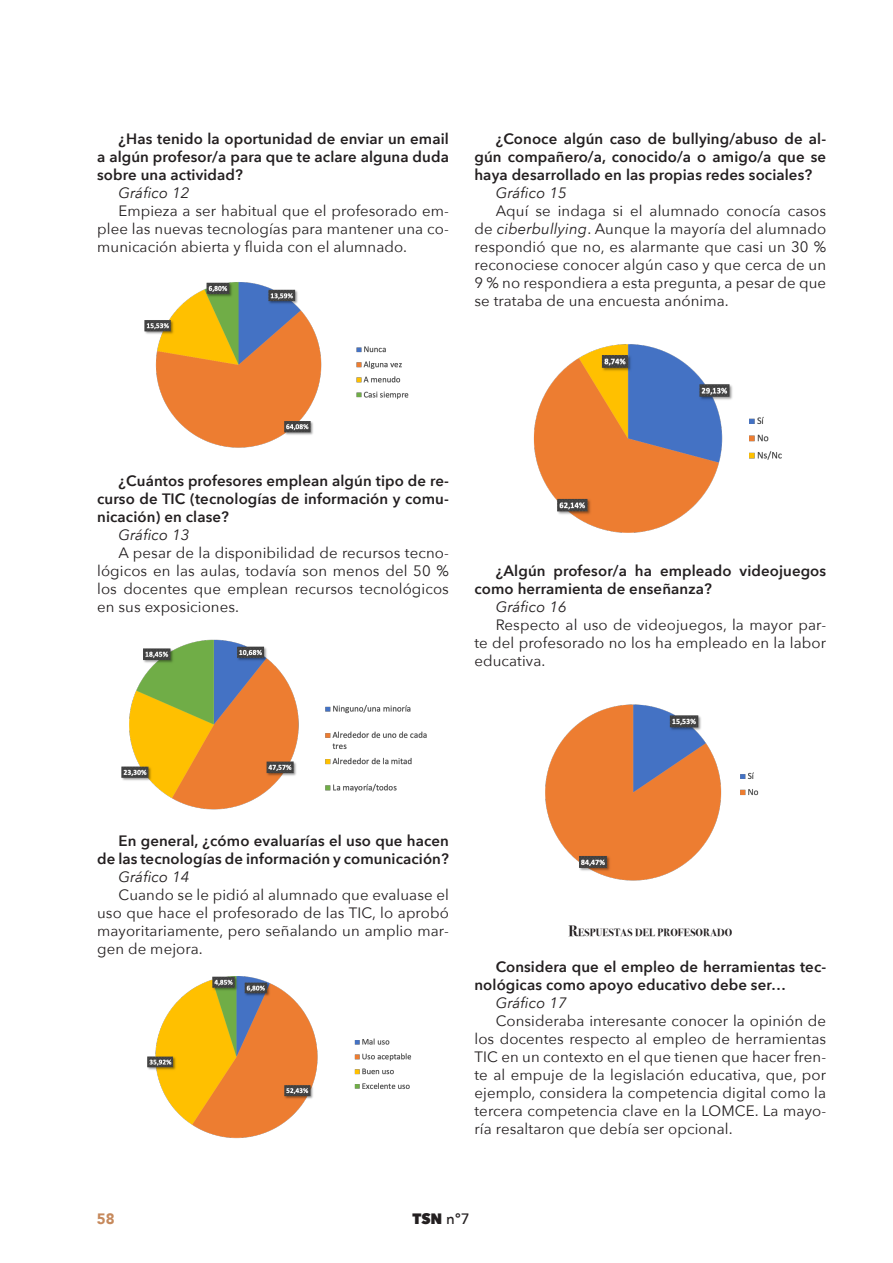
<style>
.page{position:relative;width:893px;height:1263px;background:#fff}
.page>*{position:absolute;margin:0;border:0;box-sizing:border-box;transform-origin:0 0}
.t1{font:15px/18px "Avenir Next";letter-spacing:.005em;color:#231f20;text-align:justify}
.t2{font:600 15px/18px "Avenir Next";letter-spacing:.005em;color:#231f20;text-align:justify}
.t3{font:italic 15px "Avenir Next";letter-spacing:.005em;color:#231f20}
.t4{font:800 15px "Avenir Next";color:#231f20}
.t5{font:900 15px "Avenir";color:#c6895c}
.t6{font:700 10.5px "Bodoni Svty Two ITCTT";color:#231f20}
.s1{font-style:italic}
.s2{font-size:15px}
.s3{font-weight:500}
</style>
<div class="page">
<img style="left:144px;top:282px;width:265px;height:166px">
<img style="left:121px;top:639px;width:306px;height:171px">
<img style="left:147px;top:976px;width:265px;height:163px">
<img style="left:533px;top:344px;width:249px;height:189px">
<img style="left:545px;top:704px;width:214px;height:177px">
<p class="t2" style="left:97px;top:129px;width:353px;text-indent:21px">¿Has tenido la oportunidad de enviar un email a algún profesor/a para que te aclare alguna duda sobre una actividad?</p>
<p class="t3" style="left:118px;top:180px;width:73px">Gráfico 12</p>
<p class="t1" style="left:97px;top:201px;width:353px;text-indent:21px">Empieza a ser habitual que el profesorado em&shy;plee las nuevas tecnologías para mantener una co&shy;municación abierta y fluida con el alumnado.</p>
<p class="t2" style="left:474px;top:129px;width:353px;text-indent:21px">¿Conoce algún caso de bullying/abuso de al&shy;gún compañero/a, conocido/a o amigo/a que se haya desarrollado en las propias redes sociales?</p>
<p class="t3" style="left:496px;top:180px;width:73px">Gráfico 15</p>
<p class="t1" style="left:474px;top:201px;width:353px;text-indent:21px">Aquí se indaga si el alumnado conocía casos de <span class="s1">ciberbullying</span>. Aunque la mayoría del alumnado respondió que no, es alarmante que casi un 30 % reconociese conocer algún caso y que cerca de un 9 % no respondiera a esta pregunta, a pesar de que se trataba de una encuesta anónima.</p>
<p class="t2" style="left:97px;top:471px;width:353px;text-indent:21px">¿Cuántos profesores emplean algún tipo de re&shy;curso de TIC (tecnologías de información y comu&shy;nicación) en clase?</p>
<p class="t3" style="left:118px;top:522px;width:73px">Gráfico 13</p>
<p class="t1" style="left:97px;top:543px;width:353px;text-indent:21px">A pesar de la disponibilidad de recursos tecno&shy;lógicos en las aulas, todavía son menos del 50 % los docentes que emplean recursos tecnológicos en sus exposiciones.</p>
<p class="t2" style="left:474px;top:561px;width:353px;text-indent:21px">¿Algún profesor/a ha empleado videojuegos como herramienta de enseñanza?</p>
<p class="t3" style="left:496px;top:594px;width:73px">Gráfico 16</p>
<p class="t1" style="left:474px;top:615px;width:353px;text-indent:21px">Respecto al uso de videojuegos, la mayor par&shy;te del profesorado no los ha empleado en la labor educativa.</p>
<p class="t2" style="left:97px;top:831px;width:353px;text-align:right">En general, ¿cómo evaluarías el uso que hacen de las tecnologías de información y comunicación?</p>
<p class="t3" style="left:118px;top:864px;width:73px">Gráfico 14</p>
<p class="t1" style="left:97px;top:885px;width:353px;text-indent:21px">Cuando se le pidió al alumnado que evaluase el uso que hace el profesorado de las TIC, lo aprobó mayoritariamente, pero señalando un amplio mar&shy;gen de mejora.</p>
<p class="t6" style="left:568px;top:924px;width:17px"><span class="s2">R</span>ESPUESTAS</p>
<p class="t6" style="left:635px;top:924px;width:8px">DEL</p>
<p class="t6" style="left:658px;top:924px;width:8px">PROFESORADO</p>
<p class="t2" style="left:474px;top:957px;width:353px;text-indent:21px">Considera que el empleo de herramientas tec&shy;nológicas como apoyo educativo debe ser…</p>
<p class="t3" style="left:496px;top:990px;width:73px">Gráfico 17</p>
<p class="t1" style="left:474px;top:1011px;width:353px;text-indent:21px">Consideraba interesante conocer la opinión de los docentes respecto al empleo de herramientas TIC en un contexto en el que tienen que hacer fren&shy;te al empuje de la legislación educativa, que, por ejemplo, considera la competencia digital como la tercera competencia clave en la LOMCE. La mayo&shy;ría resaltaron que debía ser opcional.</p>
<p class="t5" style="left:97px;top:1206px;width:19px">58</p>
<p class="t4" style="left:412px;top:1209px;width:59px">TSN <span class="s3">nº7</span></p>
</div>
